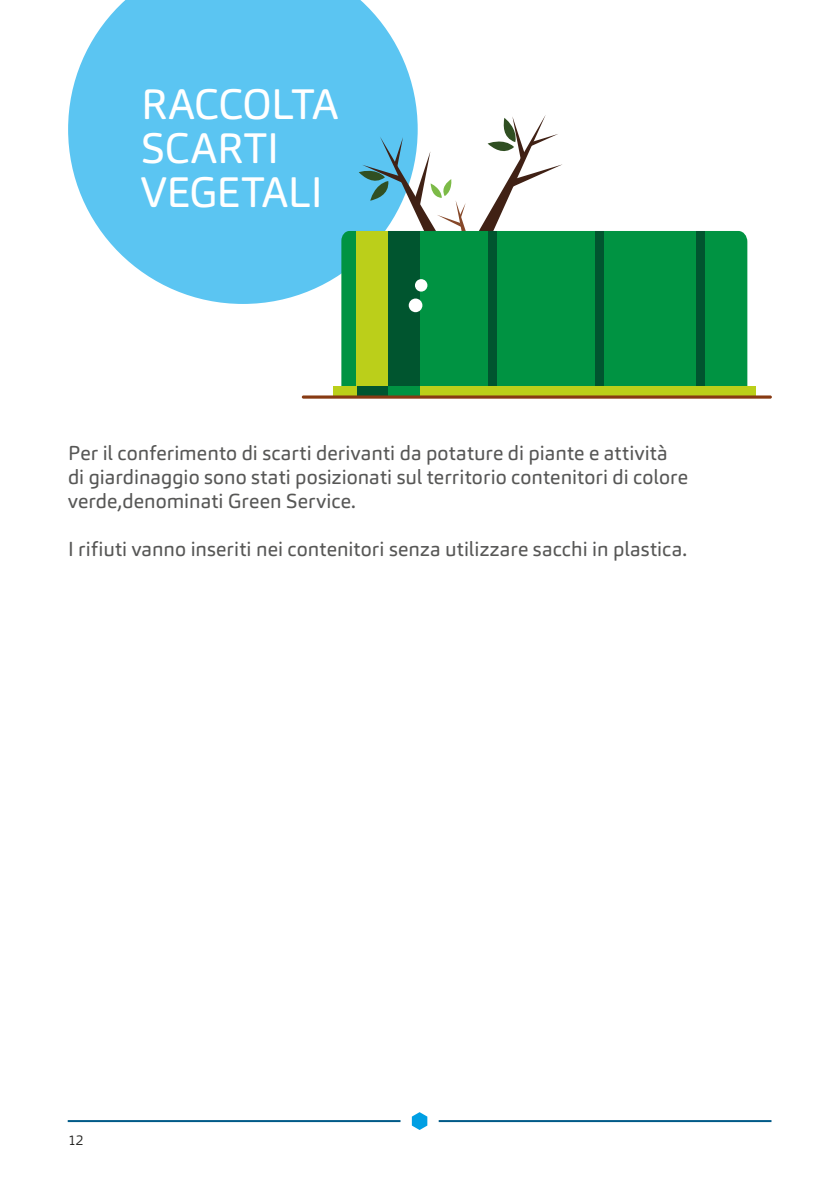
<style>
.page{position:relative;width:840px;height:1191px;background:#fff}
.page>*{position:absolute;margin:0;border:0;box-sizing:border-box;transform-origin:0 0}
.t1{font:42px/44px "Carnas";letter-spacing:-.01em;color:#fff}
.t2{font:20px/24px "Carnas";letter-spacing:.005em;color:#575756}
.t3{font:300 14px "Carnas";color:#1d1d1b}
</style>
<div class="page">
<hr style="left:438px;top:1120px;width:333px;height:2px;background:#005a88">
<hr style="left:68px;top:1120px;width:332px;height:2px;background:#005a88">
<svg style="left:411px;top:1112px;width:16px;height:18px"></svg>
<svg style="left:68px;top:0;width:349px;height:304px;background:#70ccf3"></svg>
<svg style="left:341px;top:115px;width:221px;height:271px"></svg>
<div style="left:420px;top:231px;width:327px;height:155px;background:#009342"></div>
<div style="left:356px;top:231px;width:32px;height:166px;background:#bbcf1a"></div>
<div style="left:388px;top:231px;width:32px;height:166px;background:#00552f"></div>
<div style="left:695px;top:231px;width:9px;height:166px;background:#00552f"></div>
<div style="left:595px;top:231px;width:9px;height:166px;background:#00552f"></div>
<div style="left:487px;top:231px;width:9px;height:166px;background:#00552f"></div>
<div style="left:333px;top:386px;width:23px;height:11px;background:#bbcf1a"></div>
<div style="left:356px;top:386px;width:32px;height:11px;background:#00552f"></div>
<div style="left:420px;top:386px;width:335px;height:11px;background:#bbcf1a"></div>
<div style="left:388px;top:386px;width:32px;height:11px;background:#009342"></div>
<svg style="left:301px;top:395px;width:470px;height:4px;background:#955b2b"></svg>
<div style="left:415px;top:279px;width:12px;height:12px;background:#fff;border-radius:50%"></div>
<div style="left:408px;top:298px;width:14px;height:14px;background:#fff;border-radius:50%"></div>
<h1 class="t1" style="left:141px;top:82px;width:198px">RACCOLTA<br>SCARTI<br>VEGETALI</h1>
<p class="t2" style="left:68px;top:441px;width:621px">Per il conferimento di scarti derivanti da potature di piante e attività di giardinaggio sono stati posizionati sul territorio contenitori di colore verde,denominati Green Service.</p>
<p class="t2" style="left:68px;top:537px;width:620px">I rifiuti vanno inseriti nei contenitori senza utilizzare sacchi in plastica.</p>
<p class="t3" style="left:68px;top:1131px;width:17px">12</p>
</div>
